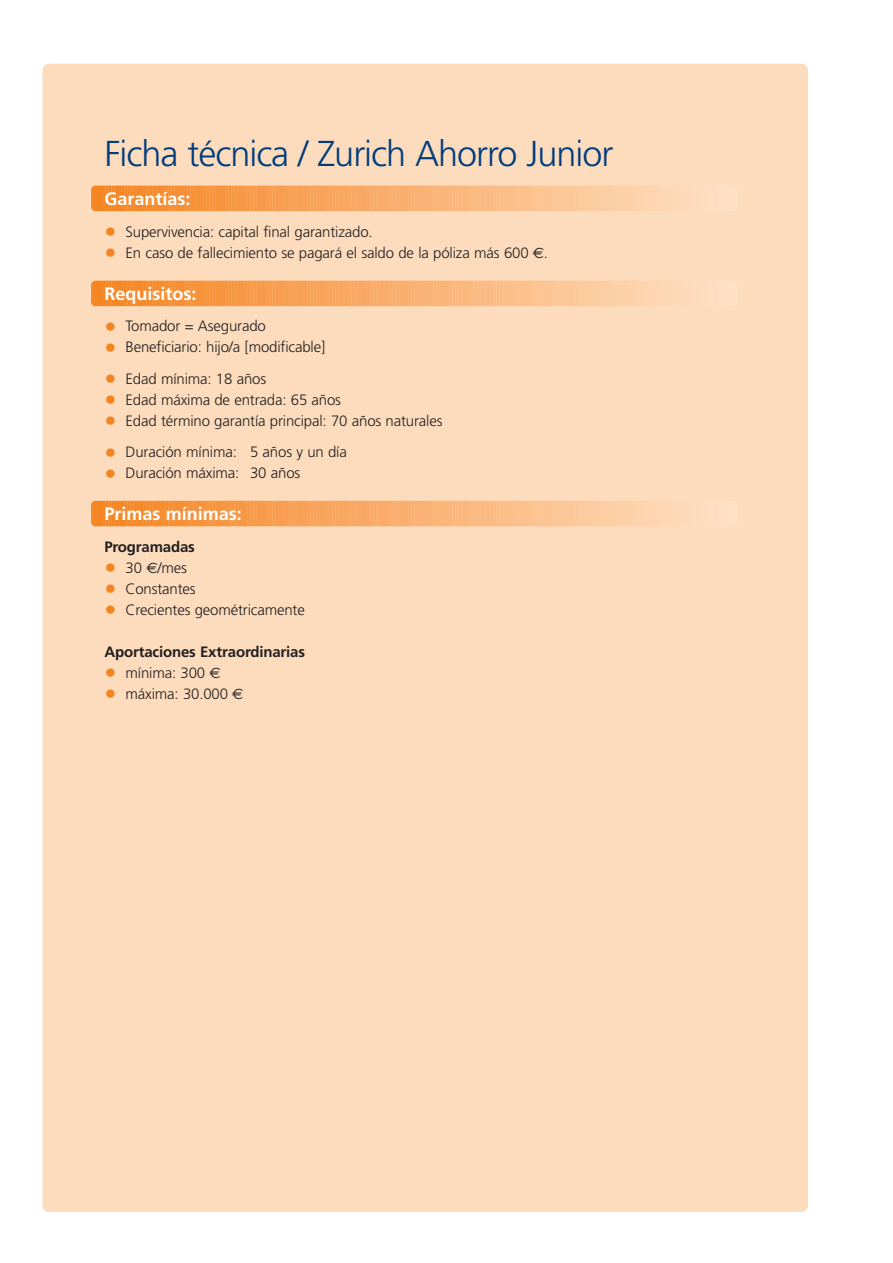
<style>
.page{position:relative;width:893px;height:1263px;background:#fff}
.page>*{position:absolute;margin:0;border:0;box-sizing:border-box;transform-origin:0 0}
.t1{font:300 36px "Frutiger";letter-spacing:-.03em;color:#013d7d}
.t2{font:700 18px "Frutiger";color:#fff}
.t3{font:300 15px "Frutiger";letter-spacing:-.01em;color:#231f20}
.t4{font:700 15px "Frutiger";letter-spacing:-.01em;color:#231f20}
.s1{font-size:24px;color:#f58420}
.s2{font-family:"Euro Sans";font-weight:400}
</style>
<div class="page">
<div style="left:43px;top:64px;width:765px;height:1148px;background:#fddcbd;border-radius:6px"></div>
<svg style="left:91px;top:186px;width:572px;height:25px;background:#f9ad6a"></svg>
<svg style="left:91px;top:501px;width:572px;height:25px;background:#f9ad6a"></svg>
<svg style="left:91px;top:281px;width:572px;height:25px;background:#f9ad6a"></svg>
<h1 class="t1" style="left:104px;top:139px;width:511px">Ficha técnica / Zurich Ahorro Junior</h1>
<p class="t2" style="left:104px;top:192px;width:88px">Garantías:</p>
<p class="t3" style="left:104px;top:225px;width:270px"><span class="s1">•</span> Supervivencia: capital final garantizado.</p>
<p class="t3" style="left:104px;top:246px;width:445px"><span class="s1">•</span> En caso de fallecimiento se pagará el saldo de la póliza más 600 <span class="s2">€</span>.</p>
<p class="t2" style="left:104px;top:286px;width:93px">Requisitos:</p>
<p class="t3" style="left:104px;top:320px;width:163px"><span class="s1">•</span> Tomador = Asegurado</p>
<p class="t3" style="left:104px;top:341px;width:222px"><span class="s1">•</span> Beneficiario: hijo/a [modificable]</p>
<p class="t3" style="left:104px;top:372px;width:163px"><span class="s1">•</span> Edad mínima: 18 años</p>
<p class="t3" style="left:104px;top:393px;width:238px"><span class="s1">•</span> Edad máxima de entrada: 65 años</p>
<p class="t3" style="left:104px;top:414px;width:340px"><span class="s1">•</span> Edad término garantía principal: 70 años naturales</p>
<p class="t3" style="left:104px;top:446px;width:244px"><span class="s1">•</span> Duración mínima: 5 años y un día</p>
<p class="t3" style="left:104px;top:467px;width:197px"><span class="s1">•</span> Duración máxima: 30 años</p>
<p class="t2" style="left:104px;top:507px;width:139px">Primas mínimas:</p>
<p class="t4" style="left:104px;top:540px;width:92px">Programadas</p>
<p class="t3" style="left:104px;top:561px;width:84px"><span class="s1">•</span> 30 <span class="s2">€</span>/mes</p>
<p class="t3" style="left:104px;top:582px;width:93px"><span class="s1">•</span> Constantes</p>
<p class="t3" style="left:104px;top:603px;width:202px"><span class="s1">•</span> Crecientes geométricamente</p>
<p class="t4" style="left:104px;top:645px;width:202px">Aportaciones Extraordinarias</p>
<p class="t3" style="left:104px;top:666px;width:118px"><span class="s1">•</span> mínima: 300 <span class="s2">€</span></p>
<p class="t3" style="left:104px;top:687px;width:141px"><span class="s1">•</span> máxima: 30.000 <span class="s2">€</span></p>
</div>
